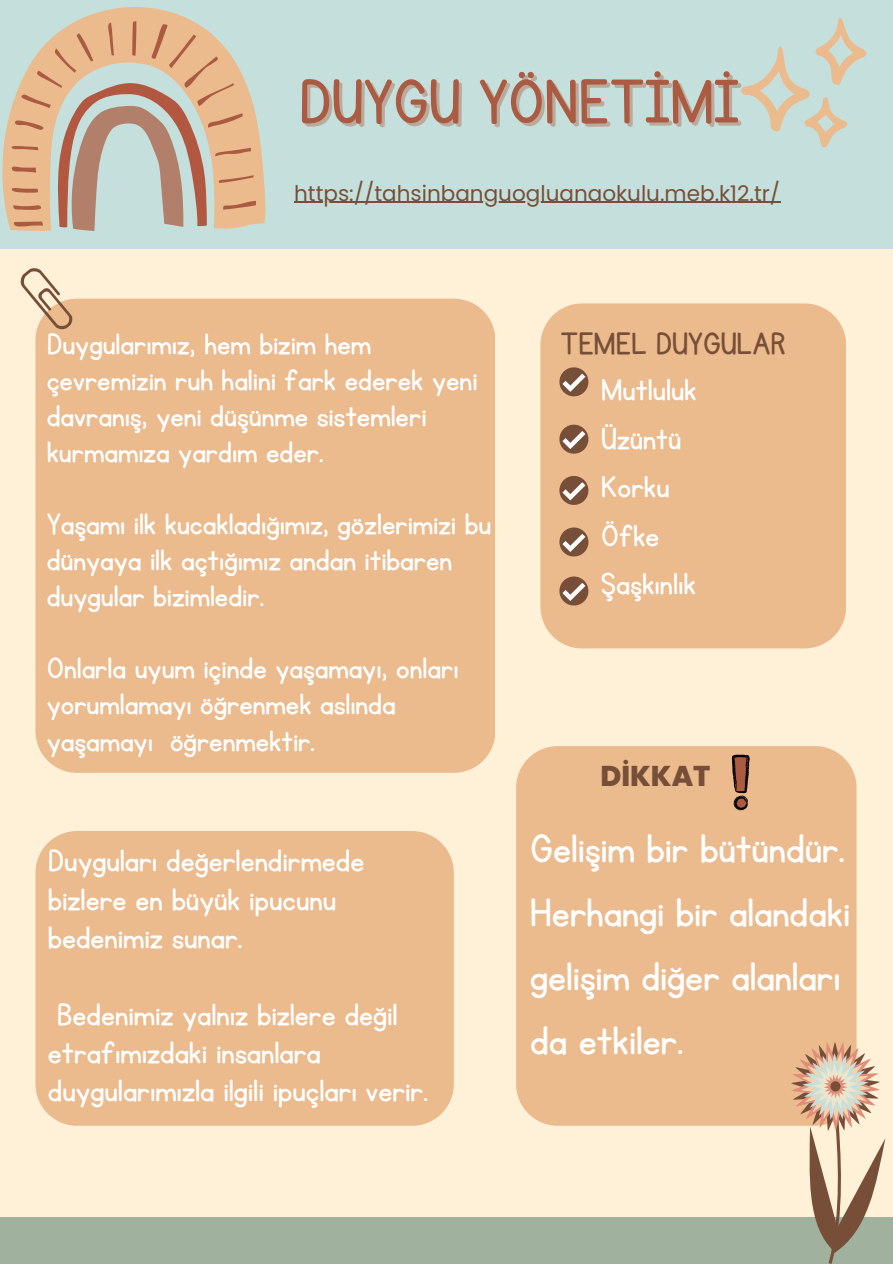
<style>
.page{position:relative;width:893px;height:1264px;background:#fff}
.page>*{position:absolute;margin:0;border:0;box-sizing:border-box;transform-origin:0 0}
.t1{font:72px "KG Primary Penmanship";color:#aa5b42}
.t2{font:46.5px/64.2px "KG Primary Penmanship";color:#fff}
.t3{font:36px/38.2px "KG Primary Penmanship";color:#fff}
.t4{font:36px "KG Primary Penmanship";color:#774f38}
.t5{font:35.4px/48.4px "KG Primary Penmanship";color:#fff}
.t6{font:34.5px/36px "KG Primary Penmanship";color:#fff}
.t7{font:800 28.5px "Poppins";color:#774f38}
.t8{font:21.45px "Poppins";color:#774f38}
</style>
<div class="page">
<div style="left:0;top:0;width:892px;height:1263px;background:#fff1d7"></div>
<div style="left:0;top:0;width:892px;height:249px;background:#c5e0dc"></div>
<svg style="left:2px;top:7px;width:263px;height:224px"></svg>
<svg style="left:57px;top:227px;width:150px;height:4px"></svg>
<svg style="left:9px;top:21px;width:247px;height:206px"></svg>
<div style="left:0;top:1217px;width:892px;height:46px;background:#a0b29e"></div>
<div style="left:516px;top:746px;width:340px;height:379px;background:#ebba8d"></div>
<svg style="left:778px;top:1028px;width:108px;height:235px"></svg>
<svg style="left:741px;top:18px;width:125px;height:130px"></svg>
<div style="left:35px;top:831px;width:418px;height:294px;background:#ebba8d"></div>
<div style="left:35px;top:298px;width:460px;height:474px;background:#ebba8d"></div>
<svg style="left:731px;top:754px;width:18px;height:56px"></svg>
<svg style="left:20px;top:268px;width:54px;height:62px"></svg>
<div style="left:540px;top:303px;width:306px;height:345px;background:#ebba8d"></div>
<svg style="left:559px;top:424px;width:29px;height:29px"></svg>
<svg style="left:559px;top:367px;width:29px;height:29px"></svg>
<svg style="left:559px;top:476px;width:29px;height:29px"></svg>
<svg style="left:559px;top:527px;width:29px;height:29px"></svg>
<svg style="left:559px;top:576px;width:29px;height:29px"></svg>
<hr style="left:294px;top:202px;width:486px;height:1px;background:#774f38">
<h1 class="t1" style="left:299px;top:67px;width:442px">DUYGU YÖNETİMİ</h1>
<p class="t8" style="left:294px;top:178px;width:487px">https://tahsinbanguogluanaokulu.meb.k12.tr/</p>
<p class="t6" style="left:47px;top:327px;width:432px">Duygularımız, hem bizim hem çevremizin ruh halini fark ederek yeni davranış, yeni düşünme sistemleri kurmamıza yardım eder.</p>
<p class="t6" style="left:47px;top:507px;width:446px">Yaşamı ilk kucakladığımız, gözlerimizi bu dünyaya ilk açtığımız andan itibaren duygular bizimledir.</p>
<h4 class="t6" style="left:47px;top:651px;width:413px">Onlarla uyum içinde yaşamayı, onları yorumlamayı öğrenmek aslında yaşamayı öğrenmektir.</h4>
<p class="t3" style="left:48px;top:843px;width:318px">Duyguları değerlendirmede bizlere en büyük ipucunu bedenimiz sunar.</p>
<p class="t3" style="left:48px;top:996px;width:381px">Bedenimiz yalnız bizlere değil etrafımızdaki insanlara duygularımızla ilgili ipuçları verir.</p>
<p class="t4" style="left:560px;top:326px;width:227px">TEMEL DUYGULAR</p>
<p class="t5" style="left:601px;top:367px;width:97px">Mutluluk<br>Üzüntü<br>Korku<br>Öfke<br>Şaşkınlık</p>
<h4 class="t7" style="left:600px;top:756px;width:111px">DİKKAT</h4>
<h4 class="t2" style="left:530px;top:817px;width:321px">Gelişim bir bütündür.<br>Herhangi bir alandaki gelişim diğer alanları da etkiler.</h4>
</div>
